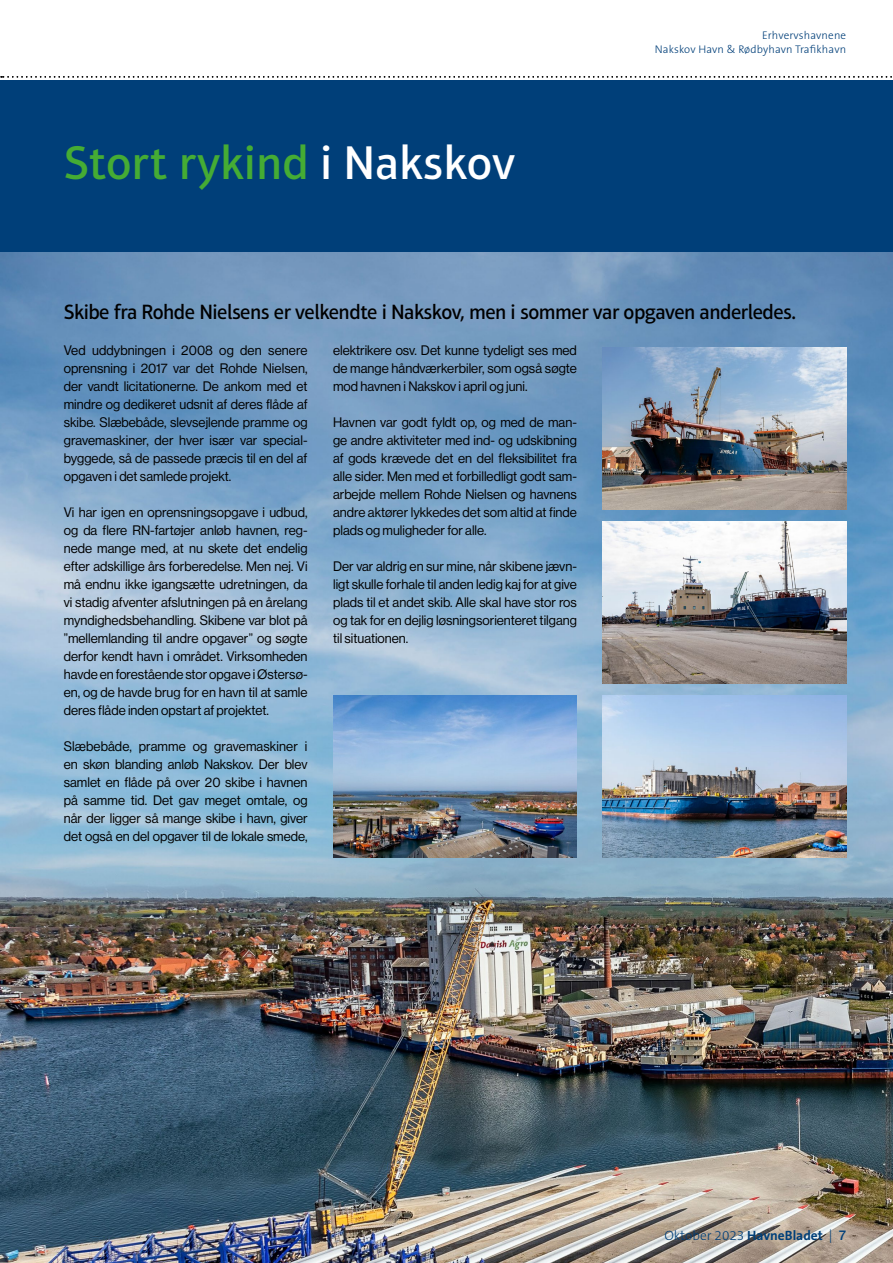
<style>
.page{position:relative;width:893px;height:1263px;background:#fff}
.page>*{position:absolute;margin:0;border:0;box-sizing:border-box;transform-origin:0 0}
.Rubrik_-_HavneBladet{font:500 48px "Aptifer Sans LTW01";color:#45ac34}
.Manchet_-_HavneBladet{font:500 21px "Aptifer Sans LTW01";letter-spacing:-.025em;color:#000}
.Brød_-_Havnebladet{font:13.5px/18px "N Haas Grotesk DS Pro 55 Rg";color:#000;text-align:justify}
.t1{font:300 13.5px "The Sans OT3";color:#003f79}
.t2{font:300 11.1px/13.2px "The Sans OT3";letter-spacing:.015em;color:#003f79;text-align:right}
.s1{color:#fff}
.s2{font-family:"The Sans OT7";font-weight:700}
.s3{font-family:"Helvetica Neue LT Std"}
.s4{font-family:"Helvetica Neue LT Std";font-weight:500}
</style>
<div class="page">
<div style="left:0;top:80px;width:893px;height:172px;background:#003f79"></div>
<img style="left:0;top:252px;width:893px;height:1011px">
<svg style="left:1px;top:76px;width:891px;height:2px"></svg>
<img style="left:602px;top:347px;width:244px;height:162px">
<img style="left:602px;top:521px;width:244px;height:163px">
<img style="left:602px;top:696px;width:244px;height:162px">
<img style="left:333px;top:696px;width:244px;height:162px">
<p class="Rubrik_-_HavneBladet" style="left:64px;top:135px;width:453px">Stort rykind <span class="s1">i Nakskov</span></p>
<p class="t2" style="left:655px;top:29px;width:193px">Erhvervshavnene<br>Nakskov Havn &amp; Rødbyhavn Trafikhavn</p>
<p class="Manchet_-_HavneBladet" style="left:64px;top:299px;width:734px">Skibe fra Rohde Nielsens er velkendte i Nakskov, men i sommer var opgaven anderledes.</p>
<p class="Brød_-_Havnebladet" style="left:64px;top:341px;width:245px">Ved uddybningen i 2008 og den senere oprensning i 2017 var det Rohde Nielsen, der vandt licitationerne. De ankom med et mindre og dedikeret udsnit af deres flåde af skibe. Slæbebåde, slevsejlende pramme og gravemaskiner, der hver især var special&shy;byggede, så de passede præcis til en del af opgaven i det samlede projekt.</p>
<p class="Brød_-_Havnebladet" style="left:64px;top:503px;width:245px">Vi har igen en oprensningsopgave i udbud, og da flere RN-fartøjer anløb havnen, reg&shy;nede mange med, at nu skete det endelig efter adskillige års forberedelse. Men nej. Vi må endnu ikke igangsætte udretningen, da vi stadig afventer afslutningen på en årelang myndighedsbehandling. Skibene var blot på ”mellemlanding til andre opgaver” og søgte derfor kendt havn i området. Virksomheden havde en forestående stor opgave i Østersø&shy;en, og de havde brug for en havn til at samle deres flåde inden opstart af projektet.</p>
<p class="Brød_-_Havnebladet" style="left:64px;top:737px;width:245px">Slæbebåde, pramme og gravemaskiner i en skøn blanding anløb Nakskov. Der blev samlet en flåde på over 20 skibe i havnen på samme tid. Det gav meget omtale, og når der ligger så mange skibe i havn, giver det også en del opgaver til de lokale smede,</p>
<p class="Brød_-_Havnebladet" style="left:333px;top:341px;width:245px">elektrikere osv. Det kunne tydeligt ses med de mange håndværkerbiler, som også søgte mod havnen i Nakskov i april og juni.</p>
<p class="Brød_-_Havnebladet" style="left:333px;top:413px;width:245px">Havnen var godt fyldt op, og med de man&shy;ge andre aktiviteter med ind- og udskibning af gods krævede det en del fleksibilitet fra alle sider. Men med et forbilledligt godt sam&shy;arbejde mellem Rohde Nielsen og havnens andre aktører lykkedes det som altid at finde plads og muligheder for alle.</p>
<p class="Brød_-_Havnebladet" style="left:333px;top:557px;width:245px">Der var aldrig en sur mine, når skibene jævn&shy;ligt skulle forhale til anden ledig kaj for at give plads til et andet skib. Alle skal have stor ros og tak for en dejlig løsningsorienteret tilgang til situationen.</p>
<p class="t1" style="left:664px;top:1226px;width:183px">Oktober 2023 <span class="s2">HavneBladet</span> <span class="s3">|</span> <span class="s4">7</span></p>
</div>
